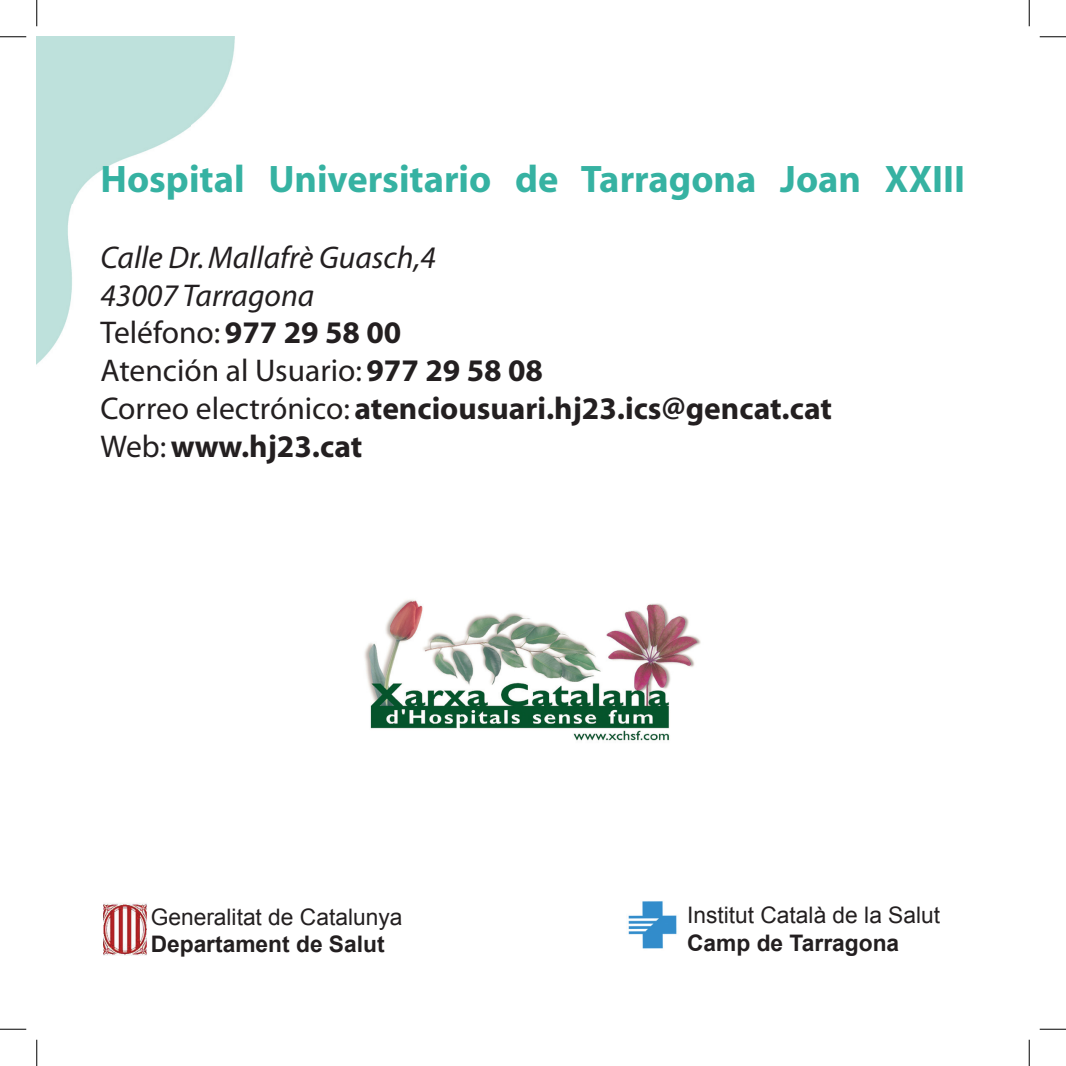
<style>
.page{position:relative;width:1066px;height:1066px;background:#fff}
.page>*{position:absolute;margin:0;border:0;box-sizing:border-box;transform-origin:0 0}
.t1{font:700 38.5px "Myriad";color:#36b2a2}
.t2{font:700 31.5px/37.8px "Myriad";color:#231f20}
.t3{font:22.75px "Arial";color:#231f20}
.t4{font:700 22.75px "Arial";color:#231f20}
.s1{font-weight:400;font-style:italic}
.s2{font-weight:400}
</style>
<div class="page">
<img style="left:37px;top:37px;width:198px;height:327px">
<img style="left:628px;top:901px;width:49px;height:48px">
<img style="left:364px;top:599px;width:337px;height:142px">
<img style="left:104px;top:903px;width:43px;height:52px">
<svg style="left:0;top:36px;width:26px;height:1px"></svg>
<svg style="left:1039px;top:36px;width:27px;height:1px"></svg>
<svg style="left:0;top:1029px;width:26px;height:1px"></svg>
<svg style="left:1039px;top:1029px;width:27px;height:1px"></svg>
<svg style="left:36px;top:0;width:1px;height:26px"></svg>
<svg style="left:36px;top:1039px;width:1px;height:27px"></svg>
<svg style="left:1029px;top:0;width:1px;height:26px"></svg>
<svg style="left:1029px;top:1039px;width:1px;height:27px"></svg>
<p class="t1" style="left:100px;top:159px;width:866px">Hospital Universitario de Tarragona Joan XXIII</p>
<p class="t2" style="left:100px;top:239px;width:733px"><span class="s1">Calle Dr. Mallafrè Guasch,4<br>43007 Tarragona<br></span><span class="s2">Teléfono:</span> 977 29 58 00<br><span class="s2">Atención al Usuario:</span> 977 29 58 08<br><span class="s2">Correo electrónico:</span> atenciousuari.hj23.ics@gencat.cat<br><span class="s2">Web:</span> www.hj23.cat</p>
<p class="t3" style="left:151px;top:902px;width:253px">Generalitat de Catalunya</p>
<p class="t4" style="left:151px;top:929px;width:235px">Departament de Salut</p>
<p class="t3" style="left:687px;top:900px;width:254px">Institut Català de la Salut</p>
<p class="t4" style="left:687px;top:927px;width:213px">Camp de Tarragona</p>
</div>
